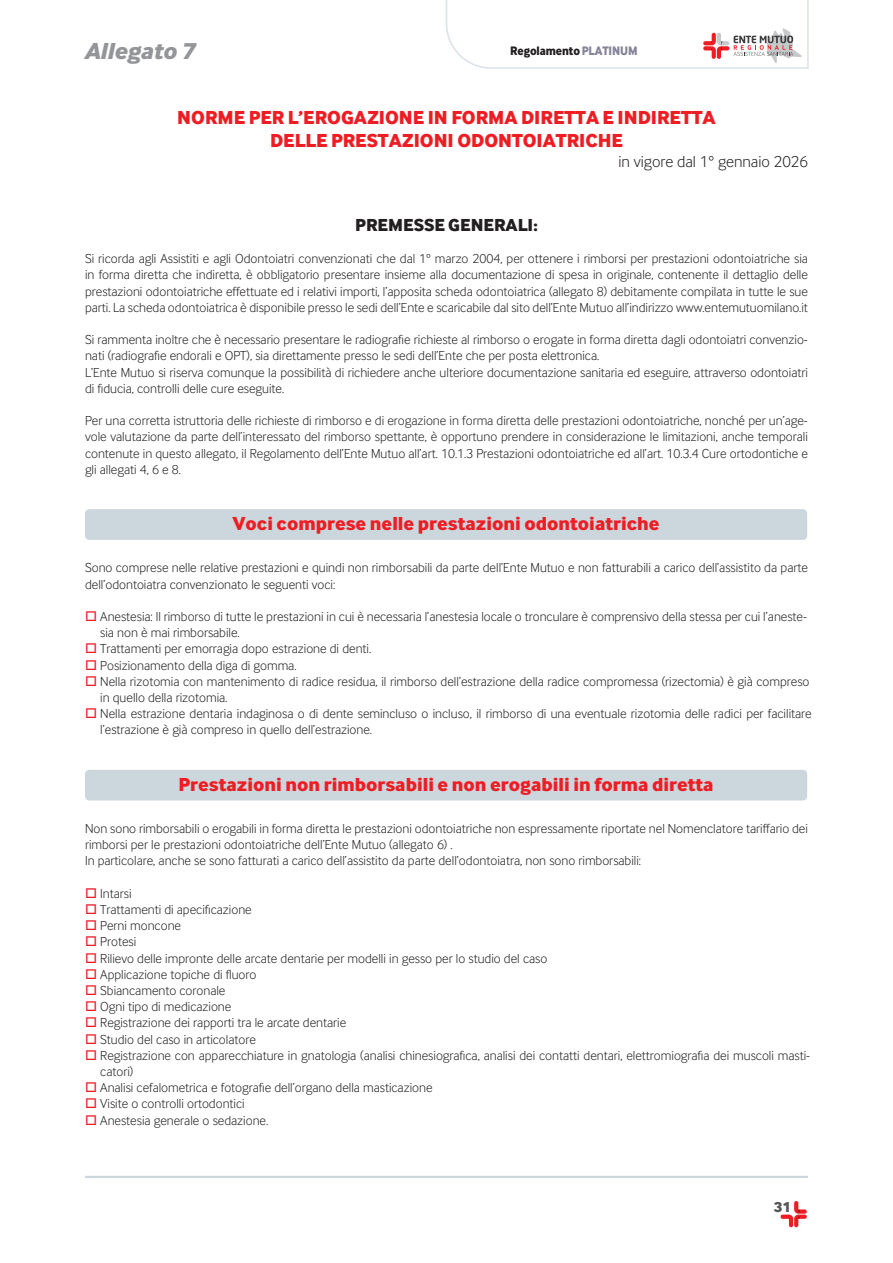
<style>
.page{position:relative;width:893px;height:1263px;background:#fff}
.page>*{position:absolute;margin:0;border:0;box-sizing:border-box;transform-origin:0 0}
.t1{font:italic 700 24px "Inter Face Da Ma Lt";color:#939598}
.t2{font:700 19.5px/23.4px "Inter Face Da Ma Lt";color:#ee1d23;text-align:center}
.t3{font:700 18px "Inter Face Da Ma Lt";color:#231f20}
.t4{font:16.5px "Inter Face Da Ma Lt";color:#231f20}
.t5{font:700 15px "Inter Face Da Ma Lt";color:#57585a}
.t6{font:13.5px/16.2px "Inter Face Da Ma Lt";color:#231f20}
.t7{font:700 12.75px "Inter Face Da Ma Lt";letter-spacing:-.01em;color:#231f20;scale:.9 1}
.s1{color:#858499}
.s2{color:#ee1d23}
</style>
<div class="page">
<hr style="left:85px;top:1176px;width:723px;height:2px;background:#cbd6dd">
<svg style="left:781px;top:1201px;width:26px;height:26px"></svg>
<svg style="left:446px;top:0;width:363px;height:69px"></svg>
<div style="left:85px;top:509px;width:722px;height:31px;background:#cbd6dd;border-radius:4px"></div>
<div style="left:85px;top:770px;width:722px;height:30px;background:#cbd6dd;border-radius:4px"></div>
<h1 class="t1" style="left:85px;top:35px;width:112px">Allegato 7</h1>
<p class="t7" style="left:510px;top:43px;width:143px">Regolamento <span class="s1">PLATINUM</span></p>
<h2 class="t2" style="left:177px;top:105px;width:540px">NORME PER L’EROGAZIONE IN FORMA DIRETTA E INDIRETTA<br>DELLE PRESTAZIONI ODONTOIATRICHE</h2>
<p class="t4" style="left:618px;top:152px;width:191px">in vigore dal 1° gennaio 2026</p>
<h3 class="t3" style="left:355px;top:213px;width:184px">PREMESSE GENERALI:</h3>
<p class="t6" style="left:85px;top:250px;width:724px;text-align:justify">Si ricorda agli Assistiti e agli Odontoiatri convenzionati che dal 1° marzo 2004, per ottenere i rimborsi per prestazioni odontoiatriche sia in forma diretta che indiretta, è obbligatorio presentare insieme alla documentazione di spesa in originale, contenente il dettaglio delle prestazioni odontoiatriche effettuate ed i relativi importi, l’apposita scheda odontoiatrica (allegato 8) debitamente compilata in tutte le sue parti. La scheda odontoiatrica è disponibile presso le sedi dell’Ente e scaricabile dal sito dell’Ente Mutuo all’indirizzo www.entemutuomilano.it</p>
<p class="t6" style="left:85px;top:331px;width:724px">Si rammenta inoltre che è necessario presentare le radiografie richieste al rimborso o erogate in forma diretta dagli odontoiatri convenzio&shy;nati (radiografie endorali e OPT), sia direttamente presso le sedi dell’Ente che per posta elettronica.<br>L’Ente Mutuo si riserva comunque la possibilità di richiedere anche ulteriore documentazione sanitaria ed eseguire, attraverso odontoiatri di fiducia, controlli delle cure eseguite.</p>
<p class="t6" style="left:85px;top:412px;width:724px;text-align:justify">Per una corretta istruttoria delle richieste di rimborso e di erogazione in forma diretta delle prestazioni odontoiatriche, nonché per un’age&shy;vole valutazione da parte dell’interessato del rimborso spettante, è opportuno prendere in considerazione le limitazioni, anche temporali contenute in questo allegato, il Regolamento dell’Ente Mutuo all’art. 10.1.3 Prestazioni odontoiatriche ed all’art. 10.3.4 Cure ortodontiche e gli allegati 4, 6 e 8.</p>
<h2 class="t2" style="left:233px;top:511px;width:429px">Voci comprese nelle prestazioni odontoiatriche</h2>
<p class="t6" style="left:85px;top:560px;width:724px">Sono comprese nelle relative prestazioni e quindi non rimborsabili da parte dell’Ente Mutuo e non fatturabili a carico dell’assistito da parte dell’odontoiatra convenzionato le seguenti voci:</p>
<p class="t6" style="left:100px;top:608px;width:708px;text-indent:-15px"><span class="s2">□</span> Anestesia: Il rimborso di tutte le prestazioni in cui è necessaria l’anestesia locale o tronculare è comprensivo della stessa per cui l’aneste&shy;sia non è mai rimborsabile.</p>
<p class="t6" style="left:85px;top:641px;width:288px"><span class="s2">□</span> Trattamenti per emorragia dopo estrazione di denti.</p>
<p class="t6" style="left:85px;top:657px;width:213px"><span class="s2">□</span> Posizionamento della diga di gomma.</p>
<p class="t6" style="left:100px;top:673px;width:711px;text-indent:-15px"><span class="s2">□</span> Nella rizotomia con mantenimento di radice residua, il rimborso dell’estrazione della radice compromessa (rizectomia) è già compreso in quello della rizotomia.</p>
<p class="t6" style="left:100px;top:705px;width:713px;text-indent:-15px"><span class="s2">□</span> Nella estrazione dentaria indaginosa o di dente semincluso o incluso, il rimborso di una eventuale rizotomia delle radici per facilitare l’estrazione è già compreso in quello dell’estrazione.</p>
<h2 class="t2" style="left:179px;top:772px;width:537px">Prestazioni non rimborsabili e non erogabili in forma diretta</h2>
<p class="t6" style="left:85px;top:820px;width:724px">Non sono rimborsabili o erogabili in forma diretta le prestazioni odontoiatriche non espressamente riportate nel Nomenclatore tariffario dei rimborsi per le prestazioni odontoiatriche dell’Ente Mutuo (allegato 6) .<br>In particolare, anche se sono fatturati a carico dell’assistito da parte dell’odontoiatra, non sono rimborsabili:</p>
<p class="t6" style="left:85px;top:885px;width:48px"><span class="s2">□</span> Intarsi</p>
<p class="t6" style="left:85px;top:901px;width:168px"><span class="s2">□</span> Trattamenti di apecificazione</p>
<p class="t6" style="left:85px;top:917px;width:98px"><span class="s2">□</span> Perni moncone</p>
<p class="t6" style="left:85px;top:934px;width:53px"><span class="s2">□</span> Protesi</p>
<p class="t6" style="left:85px;top:950px;width:464px"><span class="s2">□</span> Rilievo delle impronte delle arcate dentarie per modelli in gesso per lo studio del caso</p>
<p class="t6" style="left:85px;top:966px;width:173px"><span class="s2">□</span> Applicazione topiche di fluoro</p>
<p class="t6" style="left:85px;top:982px;width:142px"><span class="s2">□</span> Sbiancamento coronale</p>
<p class="t6" style="left:85px;top:998px;width:148px"><span class="s2">□</span> Ogni tipo di medicazione</p>
<p class="t6" style="left:85px;top:1015px;width:263px"><span class="s2">□</span> Registrazione dei rapporti tra le arcate dentarie</p>
<p class="t6" style="left:85px;top:1031px;width:172px"><span class="s2">□</span> Studio del caso in articolatore</p>
<p class="t6" style="left:100px;top:1047px;width:711px;text-indent:-15px"><span class="s2">□</span> Registrazione con apparecchiature in gnatologia (analisi chinesiografica, analisi dei contatti dentari, elettromiografia dei muscoli masti&shy;catori)</p>
<p class="t6" style="left:85px;top:1079px;width:349px"><span class="s2">□</span> Analisi cefalometrica e fotografie dell’organo della masticazione</p>
<p class="t6" style="left:85px;top:1096px;width:161px"><span class="s2">□</span> Visite o controlli ortodontici</p>
<p class="t6" style="left:85px;top:1112px;width:185px"><span class="s2">□</span> Anestesia generale o sedazione.</p>
<p class="t5" style="left:774px;top:1198px;width:19px">31</p>
</div>
